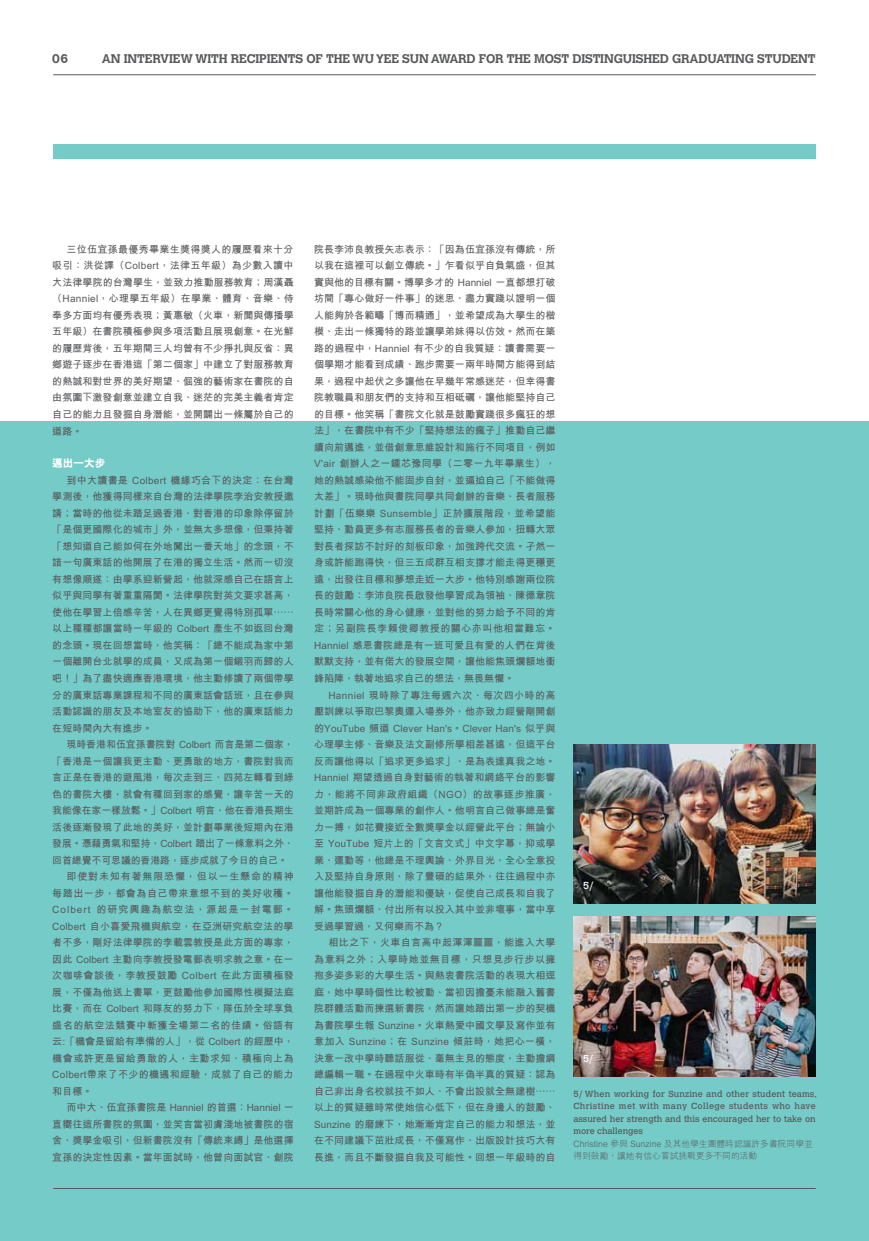
<style>
.page{position:relative;width:869px;height:1241px;background:#fff}
.page>*{position:absolute;margin:0;border:0;box-sizing:border-box;transform-origin:0 0}
.t1{font:700 12.5px "Calvert";letter-spacing:-.01em;color:#58595b}
.t2{font:800 10.62px "M Hei HK";color:#fff}
.t3{font:700 10px/16.5px "M Hei HK";letter-spacing:.005em;color:#58595b;text-align:justify}
.t4{font:700 10px "M Hei HK";letter-spacing:.05em;color:#58595b}
.t5{font:700 10px "M Hei HK";letter-spacing:.035em;color:#58595b}
.t6{font:700 10px "M Hei HK";letter-spacing:.045em;color:#58595b}
.t7{font:700 10px "M Hei HK";letter-spacing:.1em;color:#58595b}
.t8{font:700 10px "M Hei HK";letter-spacing:.085em;color:#58595b}
.t9{font:10px "Calvert";color:#fff}
.t10{font:8.75px/12.5px "Calvert";color:#58595b;text-align:justify}
.t11{font:300 8.75px/12.5px "M Hei HK";color:#58595b}
</style>
<div class="page">
<div style="left:0;top:421px;width:868px;height:819px;background:#74cbc8"></div>
<hr style="left:53px;top:75px;width:762px;height:1px;background:#58595b">
<hr style="left:53px;top:1187px;width:762px;height:1px;background:#58595b">
<div style="left:53px;top:145px;width:762px;height:14px;background:#74cbc8"></div>
<img style="left:573px;top:744px;width:242px;height:159px">
<img style="left:573px;top:916px;width:242px;height:160px">
<p class="t1" style="left:52px;top:51px;width:18px">06</p>
<p class="t1" style="left:102px;top:51px;width:715px">AN INTERVIEW WITH RECIPIENTS OF THE WU YEE SUN AWARD FOR THE MOST DISTINGUISHED GRADUATING STUDENT</p>
<p class="t3" style="left:52px;top:240px;width:243px;text-indent:14px">三位伍宜孫最優秀畢業生獎得獎人的履歷看來十分吸引：洪從譯（Colbert，法律五年級）為少數入讀中大法律學院的台灣學生，並致力推動服務教育；周漢聶（Hanniel，心理學五年級）在學業、體育、音樂、侍奉多方面均有優秀表現；黃惠敏（火車，新聞與傳播學五年級）在書院積極參與多項活動且展現創意。在光鮮的履歷背後，五年期間三人均曾有不少掙扎與反省：異鄉遊子逐步在香港這「第二個家」中建立了對服務教育的熱誠和對世界的美好期望、倔強的藝術家在書院的自由氛圍下激發創意並建立自我、迷茫的完美主義者肯定自己的能力且發掘自身潛能，並開闢出一條屬於自己的道路。</p>
<p class="t2" style="left:52px;top:457px;width:55px">邁出一大步</p>
<p class="t3" style="left:52px;top:471px;width:243px;text-indent:14px">到中大讀書是 Colbert 機緣巧合下的決定：在台灣學測後，他獲得同樣來自台灣的法律學院李治安教授邀請；當時的他從未踏足過香港、對香港的印象除停留於「是個更國際化的城市」外，並無太多想像，但秉持著「想知道自己能如何在外地闖出一番天地」的念頭，不諳一句廣東話的他開展了在港的獨立生活。然而一切沒有想像順遂：由學系迎新營起，他就深感自己在語言上似乎與同學有著重重隔閡。法律學院對英文要求甚高，使他在學習上倍感辛苦，人在異鄉更覺得特別孤單⋯⋯以上種種都讓當時一年級的 Colbert 產生不如返回台灣的念頭。現在回想當時，他笑稱：「總不能成為家中第一個離開台北就學的成員，又成為第一個鎩羽而歸的人吧！」為了盡快適應香港環境，他主動修讀了兩個帶學分的廣東話專業課程和不同的廣東話會話班，且在參與活動認識的朋友及本地室友的協助下，他的廣東話能力在短時間內大有進步。</p>
<p class="t3" style="left:66px;top:735px;width:229px">現時香港和伍宜孫書院對 Colbert 而言是第二個家，</p>
<p class="t3" style="left:52px;top:751px;width:243px">「香港是一個讓我更主動、更勇敢的地方，書院對我而</p>
<p class="t3" style="left:52px;top:768px;width:243px">言正是在香港的避風港，每次走到三、四苑左轉看到綠</p>
<p class="t3" style="left:52px;top:784px;width:243px">色的書院大樓，就會有種回到家的感覺，讓辛苦一天的</p>
<p class="t3" style="left:52px;top:801px;width:243px">我能像在家一樣放鬆。」Colbert 明言，他在香港長期生</p>
<p class="t3" style="left:52px;top:817px;width:243px">活後逐漸發現了此地的美好，並計劃畢業後短期內在港</p>
<p class="t3" style="left:52px;top:834px;width:243px">發展。憑藉勇氣和堅持，Colbert 踏出了一條意料之外、</p>
<p class="t3" style="left:52px;top:850px;width:237px">回首總覺不可思議的香港路，逐步成就了今日的自己。</p>
<p class="t8" style="left:66px;top:869px;width:228px">即使對未知有著無限恐懼，但以一生懸命的精神</p>
<p class="t4" style="left:52px;top:885px;width:243px">每踏出一步，都會為自己帶來意想不到的美好收穫。</p>
<p class="t7" style="left:52px;top:902px;width:243px">Colbert 的研究興趣為航空法，源起是一封電郵。</p>
<p class="t3" style="left:52px;top:916px;width:243px">Colbert 自小喜愛飛機與航空，在亞洲研究航空法的學</p>
<p class="t3" style="left:52px;top:933px;width:243px">者不多，剛好法律學院的李載雲教授是此方面的專家，</p>
<p class="t3" style="left:52px;top:949px;width:243px">因此 Colbert 主動向李教授發電郵表明求教之意。在一</p>
<p class="t6" style="left:52px;top:968px;width:243px">次咖啡會談後，李教授鼓勵 Colbert 在此方面積極發</p>
<p class="t3" style="left:52px;top:982px;width:243px">展，不僅為他送上書單，更鼓勵他參加國際性模擬法庭</p>
<p class="t3" style="left:52px;top:999px;width:243px">比賽，而在 Colbert 和隊友的努力下，隊伍於全球享負</p>
<p class="t4" style="left:52px;top:1017px;width:243px">盛名的航空法競賽中斬獲全場第二名的佳績。俗語有</p>
<p class="t3" style="left:52px;top:1032px;width:243px">云:「機會是留給有準備的人」，從 Colbert 的經歷中，</p>
<p class="t4" style="left:52px;top:1050px;width:243px">機會或許更是留給勇敢的人，主動求知、積極向上為</p>
<p class="t5" style="left:52px;top:1067px;width:243px">Colbert帶來了不少的機遇和經驗，成就了自己的能力</p>
<p class="t3" style="left:52px;top:1081px;width:41px">和目標。</p>
<p class="t3" style="left:66px;top:1098px;width:228px">而中大、伍宜孫書院是 Hanniel 的首選：Hanniel 一</p>
<p class="t3" style="left:52px;top:1114px;width:243px">直嚮往這所書院的氛圍，並笑言當初膚淺地被書院的宿</p>
<p class="t3" style="left:52px;top:1131px;width:243px">舍、獎學金吸引，但新書院沒有「傳統束縛」是他選擇</p>
<p class="t3" style="left:52px;top:1147px;width:243px">宜孫的決定性因素。當年面試時，他曾向面試官、創院</p>
<p class="t3" style="left:314px;top:240px;width:243px">院長李沛良教授矢志表示：「因為伍宜孫沒有傳統，所以我在這裡可以創立傳統。」乍看似乎自負氣盛，但其實與他的目標有關。博學多才的 Hanniel 一直都想打破坊間「專心做好一件事」的迷思、盡力實踐以證明一個人能夠於各範疇「博而精通」，並希望成為大學生的楷模、走出一條獨特的路並讓學弟妹得以仿效。然而在築路的過程中，Hanniel 有不少的自我質疑：讀書需要一個學期才能看到成績、跑步需要一兩年時間方能得到結果，過程中起伏之多讓他在早幾年常感迷茫，但幸得書院教職員和朋友們的支持和互相砥礪，讓他能堅持自己的目標。他笑稱「書院文化就是鼓勵實踐很多瘋狂的想法」，在書院中有不少「堅持想法的瘋子」推動自己繼續向前邁進，並借創意思維設計和施行不同項目，例如V'air 創辦人之一鍾芯豫同學（二零一九年畢業生），她的熱誠感染他不能固步自封，並逼迫自己「不能做得太差」。現時他與書院同學共同創辦的音樂、長者服務計劃「伍樂樂 Sunsemble」正於擴展階段，並希望能堅持、動員更多有志服務長者的音樂人參加，扭轉大眾對長者探訪不討好的刻板印象，加強跨代交流。孑然一身或許能跑得快，但三五成群互相支撐才能走得更穩更遠，出發往目標和夢想走近一大步。他特別感謝兩位院長的鼓勵：李沛良院長啟發他學習成為領袖、陳德章院長時常關心他的身心健康，並對他的努力給予不同的肯定；另副院長李賴俊卿教授的關心亦叫他相當難忘。Hanniel 感恩書院總是有一班可愛且有愛的人們在背後默默支持，並有偌大的發展空間，讓他能焦頭爛額地衝鋒陷陣，執著地追求自己的想法，無畏無懼。</p>
<p class="t3" style="left:314px;top:685px;width:243px;text-indent:14px">Hanniel 現時除了專注每週六次、每次四小時的高壓訓練以爭取巴黎奧運入場券外，他亦致力經營剛開創的YouTube 頻道 Clever Han's。Clever Han's 似乎與心理學主修、音樂及法文副修所學相差甚遠，但這平台反而讓他得以「追求更多追求」、是為表達真我之地。Hanniel 期望透過自身對藝術的執著和網絡平台的影響力，能將不同非政府組織（NGO）的故事逐步推廣，並期許成為一個專業的創作人。他明言自己做事總是奮力一搏，如花費接近全數獎學金以經營此平台；無論小至 YouTube 短片上的「文言文式」中文字幕，抑或學業、運動等，他總是不理輿論、外界目光，全心全意投入及堅持自身原則，除了豐碩的結果外，往往過程中亦讓他能發掘自身的潛能和優缺，促使自己成長和自我了解。焦頭爛額、付出所有以投入其中並非壞事，當中享受過學習過，又何樂而不為？</p>
<p class="t3" style="left:314px;top:933px;width:243px;text-indent:14px">相比之下，火車自言高中起渾渾噩噩，能進入大學為意料之外；入學時她並無目標，只想見步行步以擁抱多姿多彩的大學生活。與熱衷書院活動的表現大相逕庭，她中學時個性比較被動、當初因擔憂未能融入舊書院群體活動而揀選新書院，然而讓她踏出第一步的契機為書院學生報 Sunzine。火車熱愛中國文學及寫作並有意加入 Sunzine；在 Sunzine 傾莊時，她把心一橫，決意一改中學時聽話服從、毫無主見的態度，主動擔綱總編輯一職。在過程中火車時有半偽半真的質疑：認為自己非出身名校就技不如人、不會出設就全無建樹⋯⋯以上的質疑雖時常使她信心低下，但在身邊人的鼓勵、Sunzine 的磨練下，她漸漸肯定自己的能力和想法，並在不同建議下茁壯成長，不僅寫作、出版設計技巧大有長進，而且不斷發掘自我及可能性。回想一年級時的自</p>
<p class="t9" style="left:583px;top:879px;width:12px">5/</p>
<p class="t9" style="left:582px;top:1052px;width:12px">5/</p>
<p class="t10" style="left:573px;top:1087px;width:245px">5/ When working for Sunzine and other student teams, Christine met with many College students who have assured her strength and this encouraged her to take on more challenges</p>
<p class="t11" style="left:573px;top:1137px;width:241px">Christine 參與 Sunzine 及其他學生團體時認識許多書院同學並得到鼓勵，讓她有信心嘗試挑戰更多不同的活動</p>
</div>
